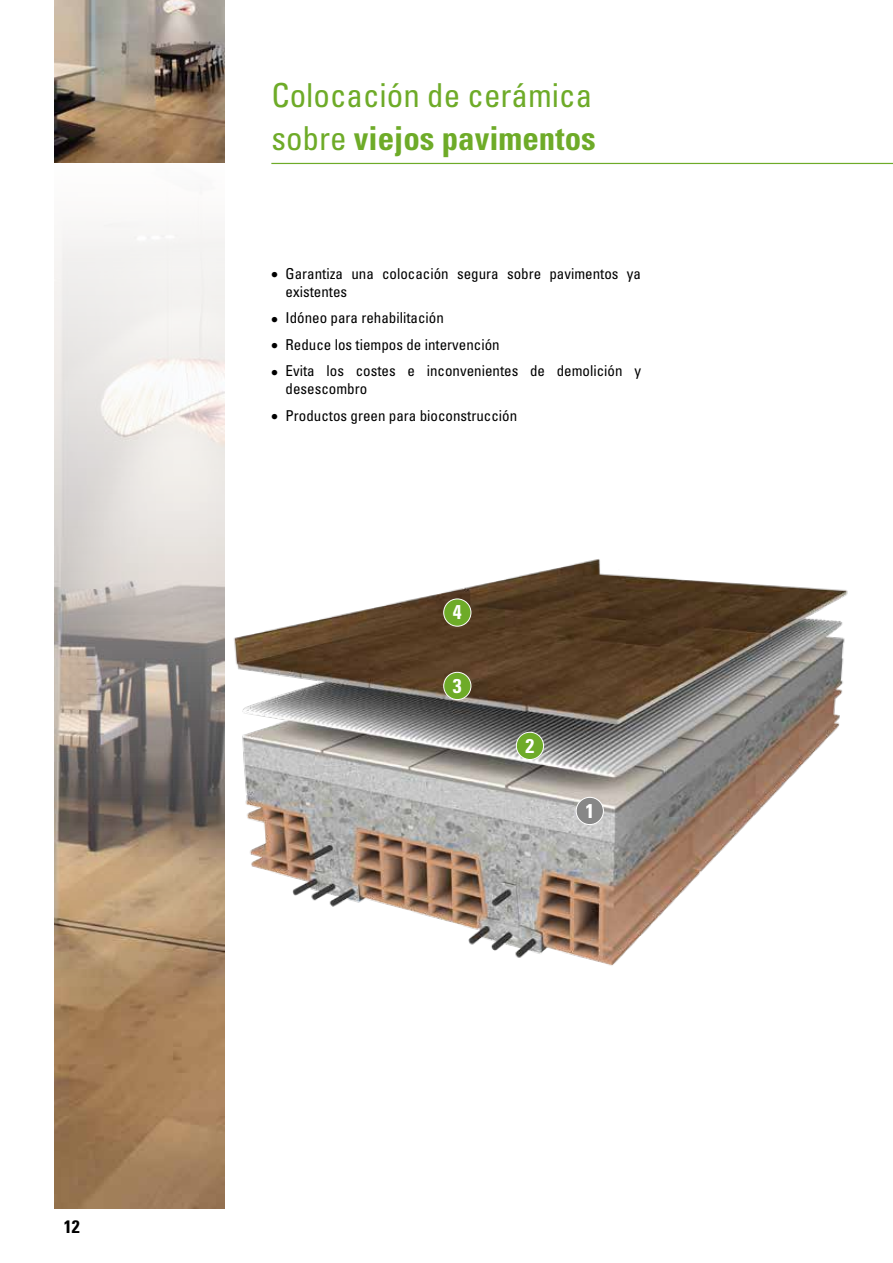
<style>
.page{position:relative;width:893px;height:1263px;background:#fff}
.page>*{position:absolute;margin:0;border:0;box-sizing:border-box;transform-origin:0 0}
.t1{font:condensed 33px/43.5px "Univers LT Std";color:#6eab28}
.t2{font:700 condensed 19.95px "Univers LT Std";color:#fff}
.t3{font:700 condensed 18px "Univers LT Std";color:#000}
.t4{font:condensed 15px/18px "Univers LT Std";color:#000}
.s1{font-weight:700}
</style>
<div class="page">
<img style="left:224px;top:367px;width:624px;height:676px">
<div style="left:576px;top:797px;width:27px;height:27px;background:#878787;border-radius:50%"></div>
<div style="left:576px;top:797px;width:28px;height:28px;border:1px solid #fff;border-radius:50%"></div>
<div style="left:516px;top:732px;width:28px;height:27px;background:#6eab28;border-radius:50%"></div>
<div style="left:516px;top:732px;width:28px;height:28px;border:1px solid #fff;border-radius:50%"></div>
<div style="left:444px;top:599px;width:27px;height:27px;background:#6eab28;border-radius:50%"></div>
<div style="left:443px;top:598px;width:28px;height:29px;border:1px solid #fff;border-radius:50%"></div>
<div style="left:444px;top:672px;width:27px;height:27px;background:#6eab28;border-radius:50%"></div>
<div style="left:443px;top:672px;width:28px;height:28px;border:1px solid #fff;border-radius:50%"></div>
<hr style="left:271px;top:163px;width:622px;height:1px;background:#6eab28">
<img style="left:54px;top:222px;width:170px;height:987px">
<img style="left:54px;top:0;width:170px;height:163px">
<p class="t3" style="left:64px;top:1216px;width:17px">12</p>
<h1 class="t1" style="left:271px;top:73px;width:326px">Colocación de cerámica sobre <span class="s1">viejos pavimentos</span></h1>
<p class="t4" style="left:286px;top:264px;width:357px;text-indent:-14px"><span class="s1">•</span> Garantiza una colocación segura sobre pavimentos ya existentes</p>
<p class="t4" style="left:271px;top:309px;width:174px"><span class="s1">•</span> Idóneo para rehabilitación</p>
<p class="t4" style="left:271px;top:335px;width:230px"><span class="s1">•</span> Reduce los tiempos de intervención</p>
<p class="t4" style="left:286px;top:362px;width:357px;text-indent:-14px"><span class="s1">•</span> Evita los costes e inconvenientes de demolición y desescombro</p>
<p class="t4" style="left:271px;top:406px;width:247px"><span class="s1">•</span> Productos green para bioconstrucción</p>
<h2 class="t2" style="left:453px;top:600px;width:10px">4</h2>
<h2 class="t2" style="left:453px;top:673px;width:10px">3</h2>
<h2 class="t2" style="left:525px;top:733px;width:10px">2</h2>
<h2 class="t2" style="left:585px;top:798px;width:10px">1</h2>
</div>
